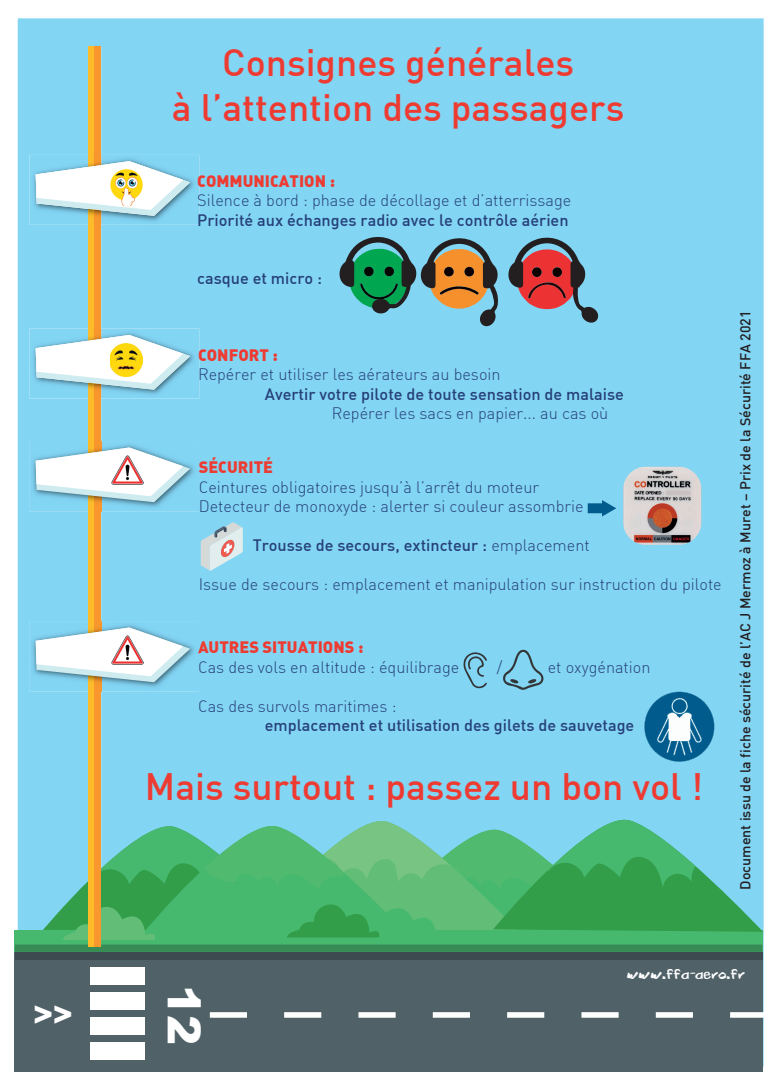
<style>
.page{position:relative;width:780px;height:1088px;background:#fff}
.page>*{position:absolute;margin:0;border:0;box-sizing:border-box;transform-origin:0 0}
.t1{font:900 45.12px "Arial";color:#fff}
.t2{font:500 37.38px/44.9px "DIN";color:#ee3b32;text-align:center}
.t3{font:900 30px "Arial";color:#fff}
.t4{font:300 16.25px/19.5px "DIN Alternate";color:#264179}
.t5{font:500 16.25px "DIN";color:#264179}
.t6{font:900 16.25px "DIN Alternate";color:#ee3b32}
.t7{font:15.12px "Brook 23";color:#fff}
.t8{font:500 14.12px "DIN";color:#231f20}
.s1{font-family:"DIN Alternate";font-weight:300}
</style>
<div class="page">
<div style="left:18px;top:18px;width:745px;height:1048px;background:#83d5f4"></div>
<div style="left:14px;top:952px;width:748px;height:120px;background:#506268"></div>
<svg style="left:15px;top:810px;width:748px;height:150px;background:#57b48b"></svg>
<svg style="left:210px;top:1012px;width:554px;height:6px"></svg>
<div style="left:90px;top:967px;width:55px;height:18px;background:#fff"></div>
<div style="left:90px;top:992px;width:55px;height:18px;background:#fff"></div>
<div style="left:90px;top:1017px;width:55px;height:18px;background:#fff"></div>
<div style="left:90px;top:1042px;width:55px;height:18px;background:#fff"></div>
<div style="left:88px;top:46px;width:13px;height:901px;background:#f7972d"></div>
<div style="left:88px;top:46px;width:6px;height:901px;background:#fdbb2a"></div>
<img style="left:29px;top:155px;width:170px;height:70px">
<img style="left:29px;top:328px;width:170px;height:70px">
<img style="left:88px;top:328px;width:13px;height:70px">
<svg style="left:36px;top:335px;width:154px;height:55px"></svg>
<svg style="left:36px;top:161px;width:154px;height:55px"></svg>
<img style="left:108px;top:169px;width:37px;height:37px">
<svg style="left:339px;top:234px;width:160px;height:92px;background:#6b998c"></svg>
<svg style="left:508px;top:235px;width:91px;height:89px;background:#8c8192"></svg>
<img style="left:110px;top:343px;width:33px;height:33px">
<img style="left:29px;top:441px;width:170px;height:70px">
<img style="left:88px;top:441px;width:13px;height:70px">
<svg style="left:36px;top:447px;width:154px;height:55px"></svg>
<img style="left:111px;top:453px;width:32px;height:33px">
<img style="left:29px;top:621px;width:170px;height:70px">
<img style="left:88px;top:621px;width:13px;height:70px">
<svg style="left:198px;top:641px;width:1px;height:12px"></svg>
<svg style="left:36px;top:627px;width:154px;height:55px"></svg>
<img style="left:111px;top:633px;width:32px;height:33px">
<img style="left:623px;top:467px;width:78px;height:78px">
<svg style="left:201px;top:522px;width:42px;height:49px;background:#bcd4de"></svg>
<svg style="left:463px;top:652px;width:24px;height:37px"></svg>
<svg style="left:502px;top:650px;width:43px;height:40px;background:#74b9d3"></svg>
<svg style="left:644px;top:692px;width:70px;height:70px;background:#4690b6"></svg>
<svg style="left:587px;top:500px;width:29px;height:16px"></svg>
<h3 class="t3" style="left:73px;top:1037px;width:41px;rotate:-180deg">&lt;&lt;</h3>
<h2 class="t2" style="left:172px;top:39px;width:454px">Consignes générales<br>à l’attention des passagers</h2>
<p class="t6" style="left:197px;top:170px;width:139px">COMMUNICATION :</p>
<p class="t4" style="left:197px;top:191px;width:376px">Silence à bord : phase de décollage et d’atterrissage</p>
<p class="t5" style="left:197px;top:210px;width:373px">Priorité aux échanges radio avec le contrôle aérien</p>
<p class="t5" style="left:197px;top:268px;width:126px">casque et micro :</p>
<p class="t6" style="left:198px;top:344px;width:81px">CONFORT :</p>
<p class="t4" style="left:198px;top:364px;width:304px">Repérer et utiliser les aérateurs au besoin</p>
<p class="t5" style="left:265px;top:383px;width:360px">Avertir votre pilote de toute sensation de malaise</p>
<p class="t4" style="left:332px;top:403px;width:278px">Repérer les sacs en papier... au cas où</p>
<p class="t6" style="left:199px;top:456px;width:76px">SÉCURITÉ</p>
<p class="t4" style="left:199px;top:477px;width:386px">Ceintures obligatoires jusqu’à l’arrêt du moteur<br>Detecteur de monoxyde : alerter si couleur assombrie</p>
<p class="t5" style="left:253px;top:535px;width:338px">Trousse de secours, extincteur : <span class="s1">emplacement</span></p>
<p class="t4" style="left:199px;top:574px;width:524px">Issue de secours : emplacement et manipulation sur instruction du pilote</p>
<p class="t6" style="left:198px;top:636px;width:167px">AUTRES SITUATIONS :</p>
<p class="t4" style="left:198px;top:657px;width:263px">Cas des vols en altitude : équilibrage</p>
<p class="t4" style="left:496px;top:657px;width:7px">/</p>
<p class="t4" style="left:547px;top:657px;width:104px">et oxygénation</p>
<p class="t4" style="left:198px;top:696px;width:200px">Cas des survols maritimes :</p>
<p class="t5" style="left:265px;top:715px;width:371px">emplacement et utilisation des gilets de sauvetage</p>
<h2 class="t2" style="left:145px;top:763px;width:559px">Mais surtout : passez un bon vol !</h2>
<p class="t8" style="left:736px;top:889px;width:580px;rotate:-90deg">Document issu de la fiche sécurité de l’AC J Mermoz à Muret – Prix de la Sécurité FFA 2021</p>
<h1 class="t1" style="left:217px;top:985px;width:62px;rotate:90deg">12</h1>
<p class="t7" style="left:627px;top:965px;width:119px">www.ffa-aero.fr</p>
</div>
